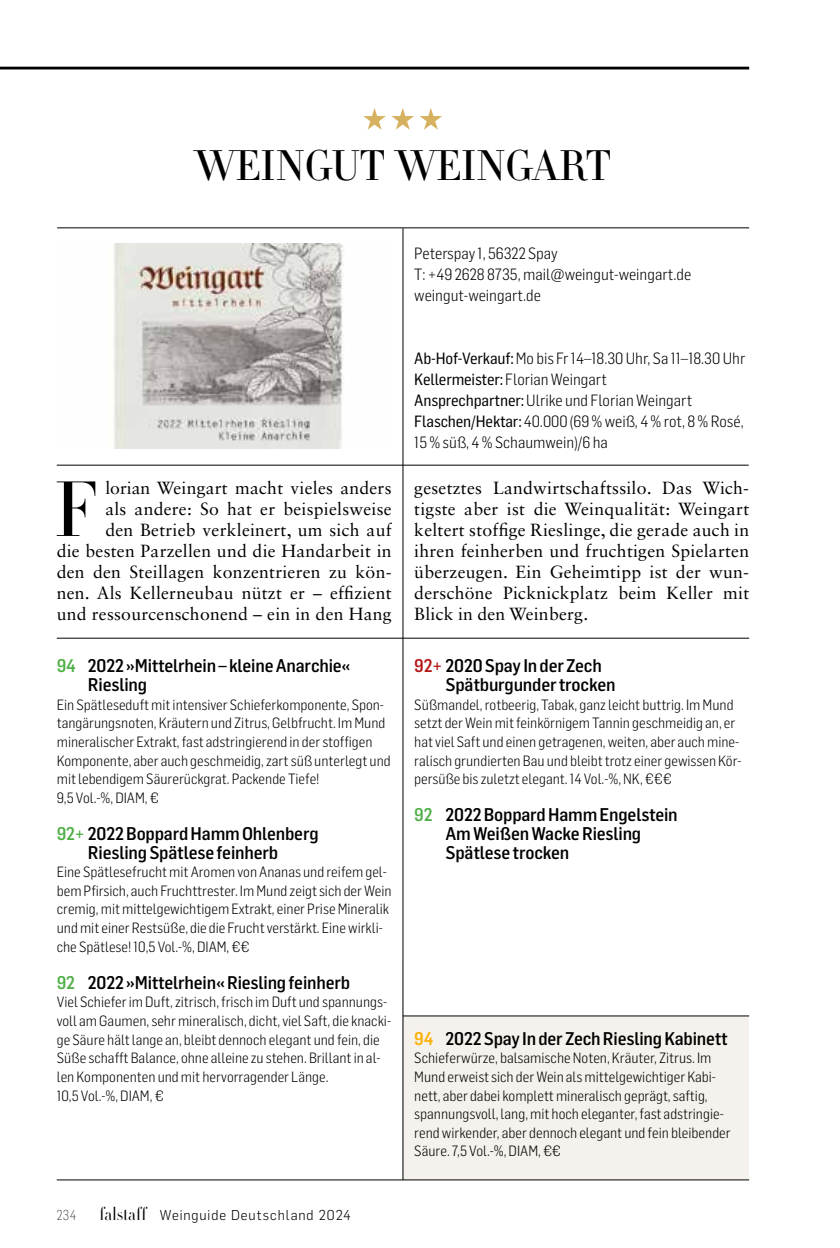
<style>
.page{position:relative;width:840px;height:1248px;background:#fff}
.page>*{position:absolute;margin:0;border:0;box-sizing:border-box;transform-origin:0 0}
.t1{font:300 76.8px "HTF Didot L24";color:#000}
.t2{font:300 42px "HTF Didot L11";letter-spacing:-.01em;color:#000}
.t3{font:500 18px/18.6px "Flama Semicondensed";letter-spacing:-.01em;color:#000}
.t4{font:17.6px/21px "Sabon LT Std";letter-spacing:.015em;color:#000;text-align:right}
.t5{font:300 16px/21px "Flama Semicondensed";color:#000}
.t6{font:300 14.6px/18.6px "Flama Semicondensed";color:#000}
.t7{font:300 14px "Flama";letter-spacing:.065em;color:#000}
.t8{font:200 14px "Flama Semicondensed";color:#000}
.s1{font-family:"Flama Semicondensed Basic";font-weight:400}
.s2{color:#50af47}
.s3{font-family:"HTF Didot L96";font-size:18px}
.s4{color:#b31614}
.s5{color:#f9b000}
</style>
<div class="page">
<div style="left:402px;top:960px;width:346px;height:219px;background:#f5f1ec"></div>
<img style="left:113px;top:244px;width:232px;height:204px">
<div style="left:403px;top:930px;width:345px;height:86px;background:#fff"></div>
<hr style="left:403px;top:1015px;width:345px;height:1px;background:#000">
<hr style="left:57px;top:227px;width:691px;height:1px;background:#000">
<hr style="left:57px;top:464px;width:691px;height:1px;background:#000">
<hr style="left:57px;top:637px;width:691px;height:1px;background:#000">
<hr style="left:402px;top:228px;width:1px;height:951px;background:#000">
<hr style="left:57px;top:1179px;width:691px;height:1px;background:#000">
<hr style="left:0;top:67px;width:748px;height:2px;background:#000">
<h2 class="t2" style="left:195px;top:135px;width:417px">WEINGUT WEINGART</h2>
<p class="t5" style="left:414px;top:242px;width:278px">Peterspay 1, 56322 Spay<br>T: +49 2628 8735, mail@weingut-weingart.de weingut-weingart.de</p>
<p class="t5" style="left:414px;top:347px;width:332px"><span class="s1">Ab-Hof-Verkauf:</span> Mo bis Fr 14–18.30 Uhr, Sa 11–18.30 Uhr <span class="s1">Kellermeister:</span> Florian Weingart<br><span class="s1">Ansprechpartner:</span> Ulrike und Florian Weingart <span class="s1">Flaschen/Hektar:</span> 40.000 (69 % weiß, 4 % rot, 8 % Rosé, 15 % süß, 4 % Schaumwein)/6 ha</p>
<p class="t4" style="left:57px;top:477px;width:336px">lorian Weingart macht vieles anders<br>als andere: So hat er beispielsweise<br>den Betrieb verkleinert, um sich auf<br>die besten Parzellen und die Handarbeit in den den Steillagen konzentrieren zu kön&shy;nen. Als Kellerneubau nützt er – effizient und ressourcenschonend – ein in den Hang</p>
<p class="t4" style="left:414px;top:477px;width:336px;text-align:justify">gesetztes Landwirtschaftssilo. Das Wich&shy;tigste aber ist die Weinqualität: Weingart keltert stoffige Rieslinge, die gerade auch in ihren feinherben und fruchtigen Spielarten überzeugen. Ein Geheimtipp ist der wun&shy;derschöne Picknickplatz beim Keller mit Blick in den Weinberg.</p>
<h1 class="t1" style="left:54px;top:454px;width:47px">F</h1>
<p class="t3" style="left:88px;top:656px;width:264px;text-indent:-31px"><span class="s2">94</span> 2022 »Mittelrhein – kleine Anarchie«<br>Riesling</p>
<p class="t6" style="left:57px;top:694px;width:335px">Ein Spätleseduft mit intensiver Schieferkomponente, Spon&shy;tangärungsnoten, Kräutern und Zitrus, Gelbfrucht. Im Mund mineralischer Extrakt, fast adstringierend in der stoffigen Komponente, aber auch geschmeidig, zart süß unterlegt und mit lebendigem Säurerückgrat. Packende Tiefe!<br>9,5 Vol.-%, DIAM, €</p>
<p class="t3" style="left:57px;top:823px;width:263px;text-align:center"><span class="s2">92+</span> 2022 Boppard Hamm Ohlenberg<br>Riesling Spätlese feinherb</p>
<p class="t6" style="left:57px;top:862px;width:336px">Eine Spätlesefrucht mit Aromen von Ananas und reifem gel&shy;bem Pfirsich, auch Fruchttrester. Im Mund zeigt sich der Wein cremig, mit mittelgewichtigem Extrakt, einer Prise Mineralik und mit einer Restsüße, die die Frucht verstärkt. Eine wirkli&shy;che Spätlese! 10,5 Vol.-%, DIAM, €€</p>
<p class="t3" style="left:57px;top:972px;width:295px"><span class="s2">92</span> 2022 »Mittelrhein« Riesling feinherb</p>
<p class="t6" style="left:57px;top:992px;width:335px">Viel Schiefer im Duft, zitrisch, frisch im Duft und spannungs&shy;voll am Gaumen, sehr mineralisch, dicht, viel Saft, die knacki&shy;ge Säure hält lange an, bleibt dennoch elegant und fein, die Süße schafft Balance, ohne alleine zu stehen. Brillant in al&shy;len Komponenten und mit hervorragender Länge.<br>10,5 Vol.-%, DIAM, €</p>
<p class="t8" style="left:57px;top:1205px;width:21px">234</p>
<p class="t7" style="left:99px;top:1204px;width:253px"><span class="s3">falstaff</span> Weinguide Deutschland 2024</p>
<p class="t3" style="left:445px;top:656px;width:171px;text-indent:-31px"><span class="s4">92+</span> 2020 Spay In der Zech<br>Spätburgunder trocken</p>
<p class="t6" style="left:414px;top:694px;width:328px">Süßmandel, rotbeerig, Tabak, ganz leicht buttrig. Im Mund setzt der Wein mit feinkörnigem Tannin geschmeidig an, er hat viel Saft und einen getragenen, weiten, aber auch mine&shy;ralisch grundierten Bau und bleibt trotz einer gewissen Kör&shy;persüße bis zuletzt elegant. 14 Vol.-%, NK, €€€</p>
<p class="t3" style="left:445px;top:804px;width:233px;text-indent:-31px"><span class="s2">92</span> 2022 Boppard Hamm Engelstein<br>Am Weißen Wacke Riesling<br>Spätlese trocken</p>
<p class="t3" style="left:414px;top:1028px;width:315px"><span class="s5">94</span> 2022 Spay In der Zech Riesling Kabinett</p>
<p class="t6" style="left:414px;top:1048px;width:318px">Schieferwürze, balsamische Noten, Kräuter, Zitrus. Im Mund erweist sich der Wein als mittelgewichtiger Kabi&shy;nett, aber dabei komplett mineralisch geprägt, saftig, spannungsvoll, lang, mit hoch eleganter, fast adstringie&shy;rend wirkender, aber dennoch elegant und fein bleibender Säure. 7,5 Vol.-%, DIAM, €€</p>
</div>
